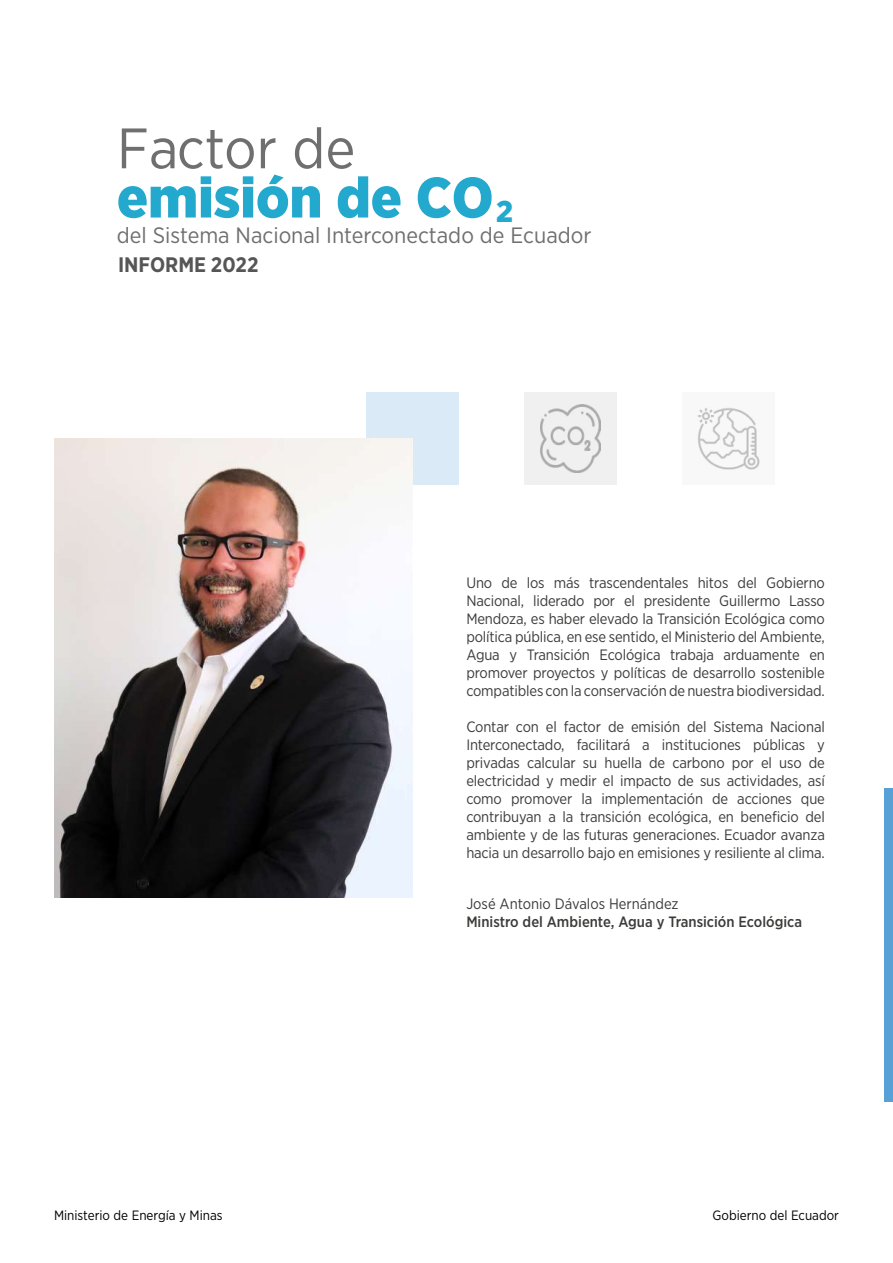
<style>
.page{position:relative;width:893px;height:1263px;background:#fff}
.page>*{position:absolute;margin:0;border:0;box-sizing:border-box;transform-origin:0 0}
.t1{font:900 56.85px "Gotham Narrow";color:#23a8ce}
.t2{font:56.85px "Gotham Narrow";color:#706f6f}
.t3{font:22.2px "Gotham Narrow";color:#706f6f}
.t4{font:700 21px "Gotham Narrow";color:#575656}
.t5{font:15px/18px "Gotham Narrow";letter-spacing:-.01em;color:#3c3c3b;text-align:justify}
.t6{font:500 15px "Gotham Narrow";color:#3c3c3b}
.t7{font:13.5px "Gotham Narrow";color:#000}
.s1{font-size:30px}
</style>
<div class="page">
<div style="left:682px;top:392px;width:92px;height:92px;background:#f8f8f8"></div>
<div style="left:367px;top:392px;width:92px;height:92px;background:#daeaf6"></div>
<div style="left:524px;top:392px;width:93px;height:92px;background:#f0f0f0"></div>
<img style="left:540px;top:405px;width:61px;height:67px">
<img style="left:698px;top:408px;width:61px;height:61px">
<div style="left:885px;top:788px;width:8px;height:313px;background:#57a1d7"></div>
<img style="left:54px;top:438px;width:359px;height:459px">
<h1 class="t2" style="left:117px;top:113px;width:240px">Factor de</h1>
<h1 class="t1" style="left:117px;top:160px;width:398px">emisión de CO<span class="s1">2</span></h1>
<h3 class="t4" style="left:118px;top:251px;width:142px">INFORME 2022</h3>
<h2 class="t3" style="left:117px;top:222px;width:476px">del Sistema Nacional Interconectado de Ecuador</h2>
<p class="t5" style="left:466px;top:574px;width:360px">Uno de los más trascendentales hitos del Gobierno Nacional, liderado por el presidente Guillermo Lasso Mendoza, es haber elevado la Transición Ecológica como política pública, en ese sentido, el Ministerio del Ambiente, Agua y Transición Ecológica trabaja arduamente en promover proyectos y políticas de desarrollo sostenible compatibles con la conservación de nuestra biodiversidad.</p>
<p class="t5" style="left:466px;top:718px;width:360px">Contar con el factor de emisión del Sistema Nacional Interconectado, facilitará a instituciones públicas y privadas calcular su huella de carbono por el uso de electricidad y medir el impacto de sus actividades, así como promover la implementación de acciones que contribuyan a la transición ecológica, en beneficio del ambiente y de las futuras generaciones. Ecuador avanza hacia un desarrollo bajo en emisiones y resiliente al clima.</p>
<p class="t5" style="left:466px;top:895px;width:214px">José Antonio Dávalos Hernández</p>
<p class="t6" style="left:466px;top:912px;width:337px">Ministro del Ambiente, Agua y Transición Ecológica</p>
<p class="t7" style="left:54px;top:1207px;width:170px">Ministerio de Energía y Minas</p>
<p class="t7" style="left:712px;top:1207px;width:128px">Gobierno del Ecuador</p>
</div>
